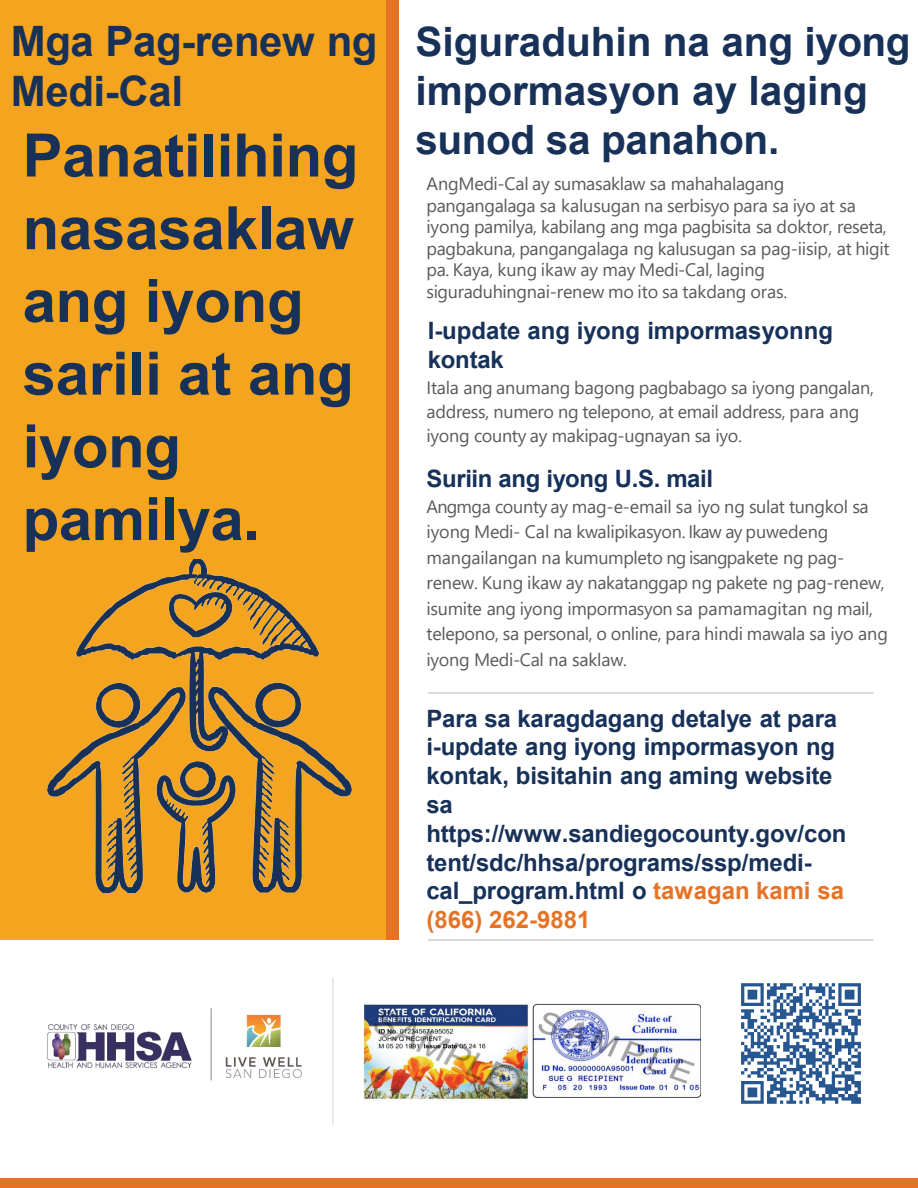
<style>
.page{position:relative;width:918px;height:1188px;background:#fff}
.page>*{position:absolute;margin:0;border:0;box-sizing:border-box;transform-origin:0 0}
.t1{font:700 60px/72.8px "Arial";letter-spacing:-.005em;color:#173159}
.t2{font:700 42px/50.4px "Arial";letter-spacing:-.01em;color:#173159}
.t3{font:700 40.5px/49.1px "Arial";color:#173159}
.t4{font:700 24px/28.8px "Arial";letter-spacing:-.005em;color:#173159}
.t5{font:18px/25.5px "Segoe UI";letter-spacing:-.015em;color:#595a5d}
.s1{color:#e57326}
</style>
<div class="page">
<div style="left:0;top:0;width:387px;height:940px;background:#f4a41f"></div>
<div style="left:387px;top:0;width:12px;height:940px;background:#e57326"></div>
<div style="left:0;top:1179px;width:918px;height:9px;background:#e57326"></div>
<img style="left:47px;top:559px;width:304px;height:333px">
<hr style="left:428px;top:692px;width:446px;height:2px;background:#cdd0d0">
<hr style="left:428px;top:939px;width:446px;height:2px;background:#cdd0d0">
<img style="left:364px;top:1003px;width:336px;height:97px">
<img style="left:47px;top:1008px;width:255px;height:73px">
<hr style="left:332px;top:978px;width:2px;height:147px;background:#d9d9d9">
<img style="left:741px;top:983px;width:120px;height:121px">
<p class="t2" style="left:11px;top:16px;width:368px">Mga Pag-renew ng<br>Medi-Cal</p>
<p class="t1" style="left:23px;top:120px;width:337px">Panatilihing nasasaklaw ang iyong sarili at ang iyong pamilya.</p>
<h1 class="t3" style="left:415px;top:18px;width:497px">Siguraduhin na ang iyong impormasyon ay laging sunod sa panahon.</h1>
<p class="t5" style="left:426px;top:171px;width:465px;line-height:21.6px">AngMedi-Cal ay sumasaklaw sa mahahalagang pangangalaga sa kalusugan na serbisyo para sa iyo at sa iyong pamilya, kabilang ang mga pagbisita sa doktor, reseta, pagbakuna, pangangalaga ng kalusugan sa pag-iisip, at higit pa. Kaya, kung ikaw ay may Medi-Cal, laging siguraduhingnai-renew mo ito sa takdang oras.</p>
<p class="t4" style="left:428px;top:316px;width:407px">I-update ang iyong impormasyonng kontak</p>
<p class="t5" style="left:427px;top:374px;width:449px;line-height:24px">Itala ang anumang bagong pagbabago sa iyong pangalan, address, numero ng telepono, at email address, para ang iyong county ay makipag-ugnayan sa iyo.</p>
<p class="t4" style="left:426px;top:464px;width:288px">Suriin ang iyong U.S. mail</p>
<p class="t5" style="left:427px;top:492px;width:463px">Angmga county ay mag-e-email sa iyo ng sulat tungkol sa iyong Medi- Cal na kwalipikasyon. Ikaw ay puwedeng mangailangan na kumumpleto ng isangpakete ng pag&shy;renew. Kung ikaw ay nakatanggap ng pakete ng pag-renew, isumite ang iyong impormasyon sa pamamagitan ng mail, telepono, sa personal, o online, para hindi mawala sa iyo ang iyong Medi-Cal na saklaw.</p>
<p class="t4" style="left:426px;top:704px;width:421px">Para sa karagdagang detalye at para i-update ang iyong impormasyon ng kontak, bisitahin ang aming website sa https://www.sandiegocounty.gov/con tent/sdc/hhsa/programs/ssp/medi&shy;cal_program.html o <span class="s1">tawagan kami sa (866) 262-9881</span></p>
</div>
